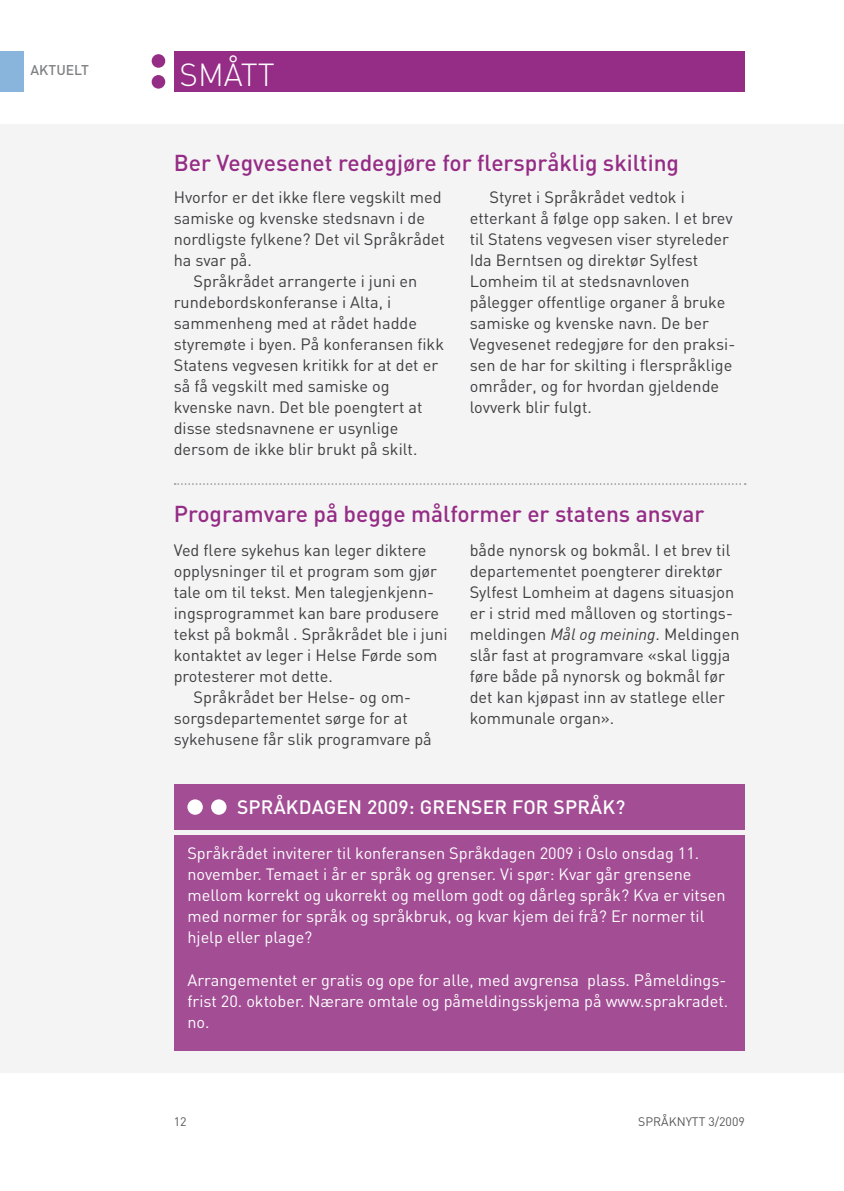
<style>
.page{position:relative;width:844px;height:1191px;background:#fff}
.page>*{position:absolute;margin:0;border:0;box-sizing:border-box;transform-origin:0 0}
.t1{font:300 31.5px "DIN";color:#fff}
.t2{font:500 22.75px "DIN";color:#952c85}
.t3{font:500 19.25px "DIN";letter-spacing:.01em;color:#fff}
.t4{font:16.28px/21px "DIN";color:#3e3e40}
.t5{font:16.28px/21px "DIN";color:#fff}
.t6{font:500 14px "DIN";color:#808183}
.t7{font:12.25px "DIN";color:#58585a}
.s1{font-style:italic}
</style>
<div class="page">
<div style="left:0;top:51px;width:24px;height:41px;background:#89b5dd"></div>
<div style="left:152px;top:54px;width:13px;height:14px;background:#952c85;border-radius:50%"></div>
<div style="left:152px;top:75px;width:13px;height:14px;background:#952c85;border-radius:50%"></div>
<div style="left:174px;top:51px;width:570px;height:41px;background:#952c85"></div>
<div style="left:0;top:124px;width:843px;height:948px;background:#f4f4f5"></div>
<svg style="left:174px;top:483px;width:571px;height:2px"></svg>
<div style="left:174px;top:784px;width:570px;height:45px;background:#a24d94"></div>
<div style="left:174px;top:835px;width:570px;height:215px;background:#a24d94"></div>
<div style="left:187px;top:799px;width:16px;height:15px;background:#fff;border-radius:50%"></div>
<div style="left:211px;top:799px;width:15px;height:15px;background:#fff;border-radius:50%"></div>
<p class="t6" style="left:30px;top:61px;width:60px">Aktuelt</p>
<h1 class="t1" style="left:179px;top:55px;width:97px">Smått</h1>
<h2 class="t2" style="left:174px;top:149px;width:506px">Ber Vegvesenet redegjøre for flerspråklig skilting</h2>
<p class="t4" style="left:174px;top:187px;width:269px">Hvorfor er det ikke flere vegskilt med</p>
<p class="t4" style="left:174px;top:208px;width:253px">samiske og kvenske stedsnavn i de</p>
<p class="t4" style="left:174px;top:229px;width:272px">nordligste fylkene? Det vil Språkrådet</p>
<p class="t4" style="left:174px;top:250px;width:80px">ha svar på.</p>
<p class="t4" style="left:193px;top:271px;width:225px">Språkrådet arrangerte i juni en</p>
<p class="t4" style="left:174px;top:292px;width:219px">rundebordskonferanse i Alta, i</p>
<p class="t4" style="left:174px;top:313px;width:245px">sammenheng med at rådet hadde</p>
<p class="t4" style="left:174px;top:334px;width:272px">styremøte i byen. På konferansen fikk</p>
<p class="t4" style="left:174px;top:355px;width:266px">Statens vegvesen kritikk for at det er</p>
<p class="t4" style="left:174px;top:376px;width:217px">så få vegskilt med samiske og</p>
<p class="t4" style="left:174px;top:397px;width:250px">kvenske navn. Det ble poengtert at</p>
<p class="t4" style="left:174px;top:418px;width:226px">disse stedsnavnene er usynlige</p>
<p class="t4" style="left:174px;top:439px;width:245px">dersom de ikke blir brukt på skilt.</p>
<p class="t4" style="left:469px;top:187px;width:267px;text-indent:20px">Styret i Språkrådet vedtok i etterkant å følge opp saken. I et brev til Statens vegvesen viser styreleder<br>I da Berntsen og direktør Sylfest Lomheim til at stedsnavnloven pålegger offentlige organer å bruke samiske og kvenske navn. De ber Vegvesenet redegjøre for den praksi&shy;sen de har for skilting i flerspråklige områder, og for hvordan gjeldende lovverk blir fulgt.</p>
<h2 class="t2" style="left:174px;top:499px;width:532px">Programvare på begge målformer er statens ansvar</h2>
<p class="t4" style="left:174px;top:539px;width:254px">Ved flere sykehus kan leger diktere</p>
<p class="t4" style="left:174px;top:560px;width:265px">opplysninger til et program som gjør</p>
<p class="t4" style="left:174px;top:581px;width:259px">tale om til tekst. Men talegjenkjenn-</p>
<p class="t4" style="left:174px;top:602px;width:267px">ingsprogrammet kan bare produsere</p>
<p class="t4" style="left:174px;top:623px;width:275px">tekst på bokmål . Språkrådet ble i juni</p>
<p class="t4" style="left:174px;top:644px;width:265px">kontaktet av leger i H else Førde som</p>
<p class="t4" style="left:174px;top:665px;width:160px">protesterer mot dette.</p>
<p class="t4" style="left:193px;top:686px;width:219px">Språkrådet ber Helse- og om-</p>
<p class="t4" style="left:174px;top:707px;width:235px">sorgsdepartementet sørge for at</p>
<p class="t4" style="left:174px;top:728px;width:259px">sykehusene får slik programvare på</p>
<p class="t4" style="left:469px;top:539px;width:271px">både nynorsk og bokmål. I et brev til departementet poengterer direktør Sylfest Lomheim at dagens situasjon er i strid med målloven og stortings&shy;meldingen <span class="s1">Mål og meining</span>. Meldingen slår fast at programvare «skal liggja føre både på nynorsk og bokmål før det kan kjøpast inn av statlege eller kommunale organ».</p>
<p class="t3" style="left:237px;top:795px;width:13px">språ</p>
<p class="t3" style="left:286px;top:795px;width:239px">kdagen 2009: grenser for</p>
<p class="t3" style="left:553px;top:795px;width:13px">språ</p>
<p class="t3" style="left:602px;top:795px;width:24px">k?</p>
<p class="t5" style="left:187px;top:842px;width:539px">Språkrådet inviterer til konferansen Språkdagen 2009 i Oslo onsdag 11. november. Temaet i år er språk og grenser. Vi spør: Kvar går grensene mellom korrekt og ukorrekt og mellom godt og dårleg språk? Kva er vitsen med normer for språk og språkbruk, og kvar kjem dei frå? Er normer til hjelp eller plage?</p>
<p class="t5" style="left:187px;top:968px;width:542px;text-align:justify">Arrangementet er gratis og ope for alle, med avgrensa plass. Påmeldings&shy;frist 20. oktober. Nærare omtale og påmeldingsskjema på www.sprakradet. no.</p>
<p class="t7" style="left:174px;top:1113px;width:14px">12</p>
<p class="t7" style="left:638px;top:1113px;width:108px">SPRÅKNYTT 3/2009</p>
</div>
